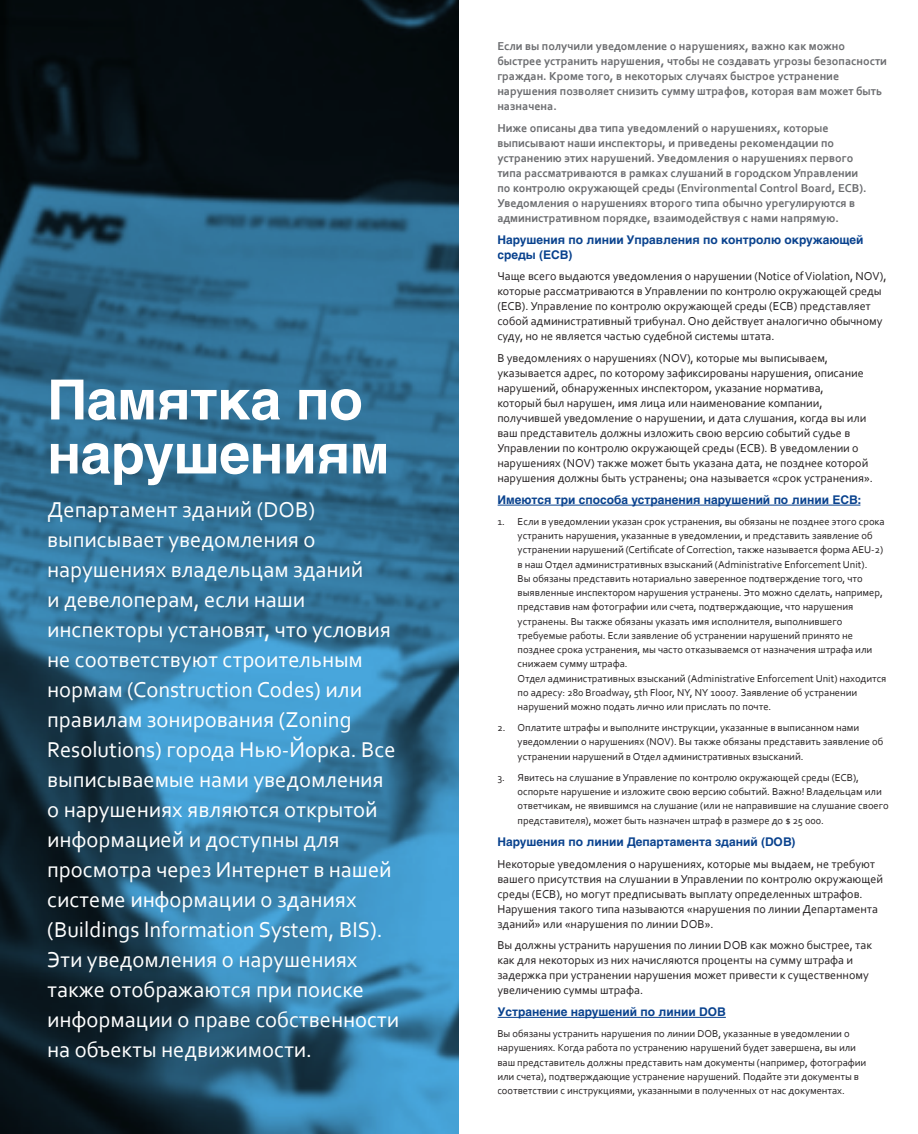
<style>
.page{position:relative;width:918px;height:1134px;background:#fff}
.page>*{position:absolute;margin:0;border:0;box-sizing:border-box;transform-origin:0 0}
.t1{font:700 55.5px/54px "Helvetica Cyr";letter-spacing:-.01em;color:#fff}
.t2{font:22.5px/30px "Corbel";color:#fff}
.t3{font:12px/15px "Corbel";color:#231f20}
.Smaller_Pull{font:700 12px/15px "Corbel";color:#6c6d70}
.t4{font:700 12px/15px "Helvetica Cyr";color:#09428e}
.t5{font:10.5px/14.2px "Corbel";color:#231f20}
</style>
<div class="page">
<hr style="left:497px;top:505px;width:363px;height:1px;background:#09428e">
<hr style="left:497px;top:1017px;width:229px;height:1px;background:#09428e">
<svg style="left:0;top:0;width:459px;height:1134px;background:#265976"></svg>
<p class="t1" style="left:47px;top:373px;width:344px">Памятка по нарушениям</p>
<p class="t2" style="left:47px;top:494px;width:353px">Департамент зданий (DOB) выписывает уведомления о нарушениях владельцам зданий<br>и девелоперам, если наши инспекторы установят, что условия не соответствуют строительным нормам (Construction Codes) или правилам зонирования (Zoning<br>Resolutions) города Нью-Йорка. Все выписываемые нами уведомления о нарушениях являются открытой информацией и доступны для просмотра через Интернет в нашей системе информации о зданиях (Buildings Information System, BIS).<br>Эти уведомления о нарушениях также отображаются при поиске информации о праве собственности на объекты недвижимости.</p>
<p class="Smaller_Pull" style="left:497px;top:38px;width:391px">Если вы получили уведомление о нарушениях, важно как можно быстрее устранить нарушения, чтобы не создавать угрозы безопасности граждан. Кроме того, в некоторых случаях быстрое устранение нарушения позволяет снизить сумму штрафов, которая вам может быть назначена.</p>
<p class="Smaller_Pull" style="left:497px;top:120px;width:371px">Ниже описаны два типа уведомлений о нарушениях, которые выписывают наши инспекторы, и приведены рекомендации по устранению этих нарушений. Уведомления о нарушениях первого типа рассматриваются в рамках слушаний в городском Управлении по контролю окружающей среды (Environmental Control Board, ECB).<br>Уведомления о нарушениях второго типа обычно урегулируются в административном порядке, взаимодействуя с нами напрямую.</p>
<p class="t4" style="left:497px;top:232px;width:368px">Нарушения по линии Управления по контролю окружающей среды (ECB)</p>
<p class="t3" style="left:497px;top:269px;width:391px">Чаще всего выдаются уведомления о нарушении (Notice of Violation, NOV), которые рассматриваются в Управлении по контролю окружающей среды (ECB). Управление по контролю окружающей среды (ECB) представляет собой административный трибунал. Оно действует аналогично обычному суду, но не является частью судебной системы штата.</p>
<p class="t3" style="left:497px;top:350px;width:377px">В уведомлениях о нарушениях (NOV), которые мы выписываем, указывается адрес, по которому зафиксированы нарушения, описание нарушений, обнаруженных инспектором, указание норматива,<br>который был нарушен, имя лица или наименование компании, получившей уведомление о нарушении, и дата слушания, когда вы или ваш представитель должны изложить свою версию событий судье в Управлении по контролю окружающей среды (ECB). В уведомлении о нарушениях (NOV) также может быть указана дата, не позднее которой нарушения должны быть устранены; она называется «срок устранения».</p>
<p class="t4" style="left:497px;top:492px;width:365px">Имеются три способа устранения нарушений по линии ECB:</p>
<p class="t5" style="left:518px;top:514px;width:370px;text-indent:-20px">1. Если в уведомлении указан срок устранения, вы обязаны не позднее этого срока устранить нарушения, указанные в уведомлении, и представить заявление об устранении нарушений (Certificate of Correction, также называется форма AEU-2) в наш Отдел административных взысканий (Administrative Enforcement Unit).<br>Вы обязаны представить нотариально заверенное подтверждение того, что выявленные инспектором нарушения устранены. Это можно сделать, например, представив нам фотографии или счета, подтверждающие, что нарушения устранены. Вы также обязаны указать имя исполнителя, выполнившего требуемые работы. Если заявление об устранении нарушений принято не позднее срока устранения, мы часто отказываемся от назначения штрафа или снижаем сумму штрафа.<br>Отдел административных взысканий (Administrative Enforcement Unit) находится по адресу: 280 Broadway, 5th Floor, NY, NY 10007. Заявление об устранении нарушений можно подать лично или прислать по почте.</p>
<p class="t5" style="left:518px;top:720px;width:367px;text-indent:-20px">2. Оплатите штрафы и выполните инструкции, указанные в выписанном нами уведомлении о нарушениях (NOV). Вы также обязаны представить заявление об устранении нарушений в Отдел административных взысканий.</p>
<p class="t5" style="left:518px;top:770px;width:373px;text-indent:-20px">3. Явитесь на слушание в Управление по контролю окружающей среды (ECB), оспорьте нарушение и изложите свою версию событий. Важно! Владельцам или ответчикам, не явившимся на слушание (или не направившие на слушание своего представителя), может быть назначен штраф в размере до $ 25 000.</p>
<p class="t4" style="left:497px;top:834px;width:300px">Нарушения по линии Департамента зданий (DOB)</p>
<p class="t3" style="left:497px;top:856px;width:387px">Некоторые уведомления о нарушениях, которые мы выдаем, не требуют вашего присутствия на слушании в Управлении по контролю окружающей среды (ECB), но могут предписывать выплату определенных штрафов.<br>Нарушения такого типа называются «нарушения по линии Департамента зданий» или «нарушения по линии DOB».</p>
<p class="t3" style="left:497px;top:938px;width:376px">Вы должны устранить нарушения по линии DOB как можно быстрее, так как для некоторых из них начисляются проценты на сумму штрафа и задержка при устранении нарушения может привести к существенному увеличению суммы штрафа.</p>
<p class="t4" style="left:497px;top:1004px;width:230px">Устранение нарушений по линии DOB</p>
<p class="t5" style="left:497px;top:1026px;width:370px">Вы обязаны устранить нарушения по линии DOB, указанные в уведомлении о нарушениях. Когда работа по устранению нарушений будет завершена, вы или ваш представитель должны представить нам документы (например, фотографии или счета), подтверждающие устранение нарушений. Подайте эти документы в соответствии с инструкциями, указанными в полученных от нас документах.</p>
</div>
